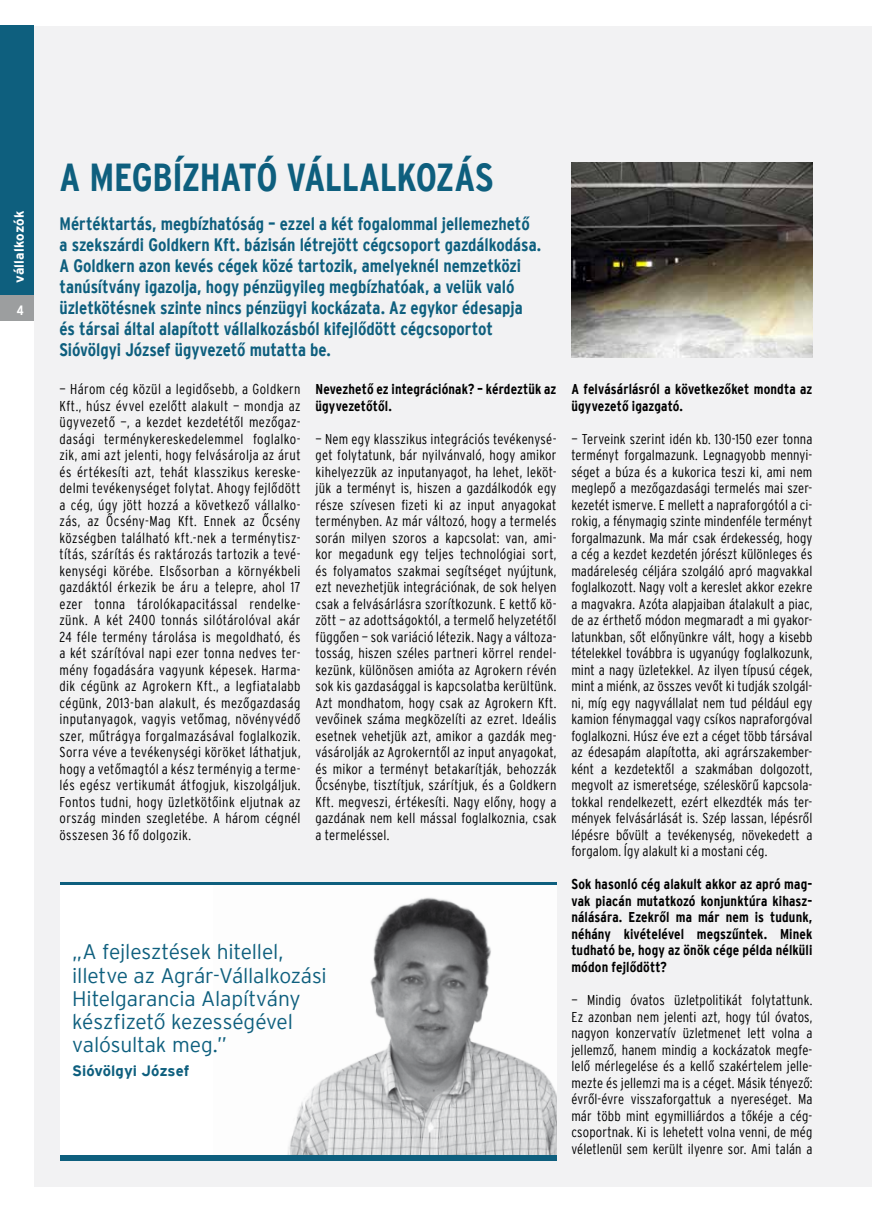
<style>
.page{position:relative;width:872px;height:1212px;background:#fff}
.page>*{position:absolute;margin:0;border:0;box-sizing:border-box;transform-origin:0 0}
.t1{font:39px "Interstate Bold Condensed HU";letter-spacing:-.015em;color:#0e5f7e}
.t2{font:21px/23.2px "Interstate Light HU";letter-spacing:-.01em;color:#0e5f7e}
.t3{font:18px/21px "Interstate Bold Condensed HU";letter-spacing:-.005em;color:#0e5f7e}
.t4{font:15px "Interstate Bold HU";color:#0e5f7e}
.t5{font:14.25px/16.5px "Interstate Light Condensed HU";letter-spacing:.01em;color:#000;text-align:justify}
.t6{font:14.25px/16.5px "Interstate Bold Condensed HU";letter-spacing:.01em;color:#000}
.t7{font:13.5px "Interstate Bold HU";letter-spacing:.005em;color:#fff}
.t8{font:13.5px "Interstate Bold Condensed HU";color:#fff}
</style>
<div class="page">
<div style="left:34px;top:26px;width:838px;height:1160px;background:#f2f2f3"></div>
<div style="left:0;top:26px;width:34px;height:270px;background:#0e5f7e"></div>
<div style="left:0;top:296px;width:34px;height:25px;background:#9c9e9f"></div>
<div style="left:60px;top:882px;width:496px;height:279px;background:#fff"></div>
<img style="left:287px;top:897px;width:269px;height:258px">
<div style="left:60px;top:1155px;width:496px;height:6px;background:#0e5f7e"></div>
<hr style="left:60px;top:882px;width:496px;height:3px;background:#0e5f7e">
<img style="left:571px;top:162px;width:241px;height:195px">
<p class="t7" style="left:12px;top:283px;width:73px;rotate:-90deg">vállalkozók</p>
<p class="t8" style="left:17px;top:303px;width:8px">4</p>
<h1 class="t1" style="left:60px;top:155px;width:435px">A megbízható vállalkozás</h1>
<p class="t3" style="left:60px;top:213px;width:483px">Mértéktartás, megbízhatóság – ezzel a két fogalommal jellemezhető a szekszárdi Goldkern Kft. bázisán létrejött cégcsoport gazdálkodása.<br>A Goldkern azon kevés cégek közé tartozik, amelyeknél nemzetközi tanúsítvány igazolja, hogy pénzügyileg megbízhatóak, a velük való üzletkötésnek szinte nincs pénzügyi kockázata. Az egykor édesapja és társai által alapított vállalkozásból kifejlődött cégcsoportot Sióvölgyi József ügyvezető mutatta be.</p>
<p class="t5" style="left:60px;top:381px;width:242px">— Három cég közül a legidősebb, a Goldkern Kft., húsz évvel ezelőtt alakult — mondja az ügyvezető —, a kezdet kezdetétől mezőgaz&shy;dasági terménykereskedelemmel foglalko&shy;zik, ami azt jelenti, hogy felvásárolja az árut és értékesíti azt, tehát klasszikus kereske&shy;delmi tevékenységet folytat. Ahogy fejlődött a cég, úgy jött hozzá a következő vállalko&shy;zás, az Őcsény-Mag Kft. Ennek az Őcsény községben található kft.-nek a terménytisz&shy;títás, szárítás és raktározás tartozik a tevé&shy;kenységi körébe. Elsősorban a környékbeli gazdáktól érkezik be áru a telepre, ahol 17 ezer tonna tárolókapacitással rendelke&shy;zünk. A két 2400 tonnás silótárolóval akár 24 féle termény tárolása is megoldható, és a két szárítóval napi ezer tonna nedves ter&shy;mény fogadására vagyunk képesek. Harma&shy;dik cégünk az Agrokern Kft., a legfiatalabb cégünk, 2013-ban alakult, és mezőgazdaság inputanyagok, vagyis vetőmag, növényvédő szer, műtrágya forgalmazásával foglalkozik.<br>Sorra véve a tevékenységi köröket láthatjuk, hogy a vetőmagtól a kész terményig a terme&shy;lés egész vertikumát átfogjuk, kiszolgáljuk.<br>Fontos tudni, hogy üzletkötőink eljutnak az ország minden szegletébe. A három cégnél összesen 36 fő dolgozik.</p>
<p class="t6" style="left:315px;top:381px;width:242px">Nevezhető ez integrációnak? – kérdeztük az ügyvezetőtől.</p>
<p class="t5" style="left:315px;top:430px;width:242px">— Nem egy klasszikus integrációs tevékenysé&shy;get folytatunk, bár nyilvánvaló, hogy amikor kihelyezzük az inputanyagot, ha lehet, leköt&shy;jük a terményt is, hiszen a gazdálkodók egy része szívesen fizeti ki az input anyagokat terményben. Az már változó, hogy a termelés során milyen szoros a kapcsolat: van, ami&shy;kor megadunk egy teljes technológiai sort, és folyamatos szakmai segítséget nyújtunk, ezt nevezhetjük integrációnak, de sok helyen csak a felvásárlásra szorítkozunk. E kettő kö&shy;zött — az adottságoktól, a termelő helyzetétől függően — sok variáció létezik. Nagy a változa&shy;tosság, hiszen széles partneri körrel rendel&shy;kezünk, különösen amióta az Agrokern révén sok kis gazdasággal is kapcsolatba kerültünk.<br>Azt mondhatom, hogy csak az Agrokern Kft. vevőinek száma megközelíti az ezret. Ideális esetnek vehetjük azt, amikor a gazdák meg&shy;vásárolják az Agrokerntől az input anyagokat, és mikor a terményt betakarítják, behozzák Őcsénybe, tisztítjuk, szárítjuk, és a Goldkern Kft. megveszi, értékesíti. Nagy előny, hogy a gazdának nem kell mással foglalkoznia, csak a termeléssel.</p>
<h2 class="t2" style="left:72px;top:940px;width:256px">„A fejlesztések hitellel, illetve az Agrár-Vállalkozási<br>Hitelgarancia Alapítvány készfizető kezességével valósultak meg.”</h2>
<p class="t4" style="left:72px;top:1063px;width:118px">Sióvölgyi József</p>
<p class="t6" style="left:571px;top:381px;width:242px">A felvásárlásról a következőket mondta az ügyvezető igazgató.</p>
<p class="t5" style="left:571px;top:430px;width:242px">— Terveink szerint idén kb. 130-150 ezer tonna terményt forgalmazunk. Legnagyobb mennyi&shy;séget a búza és a kukorica teszi ki, ami nem meglepő a mezőgazdasági termelés mai szer&shy;kezetét ismerve. E mellett a napraforgótól a ci&shy;rokig, a fénymagig szinte mindenféle terményt forgalmazunk. Ma már csak érdekesség, hogy a cég a kezdet kezdetén jórészt különleges és madáreleség céljára szolgáló apró magvakkal foglalkozott. Nagy volt a kereslet akkor ezekre a magvakra. Azóta alapjaiban átalakult a piac, de az érthető módon megmaradt a mi gyakor&shy;latunkban, sőt előnyünkre vált, hogy a kisebb tételekkel továbbra is ugyanúgy foglalkozunk, mint a nagy üzletekkel. Az ilyen típusú cégek, mint a miénk, az összes vevőt ki tudják szolgál&shy;ni, míg egy nagyvállalat nem tud például egy kamion fénymaggal vagy csíkos napraforgóval foglalkozni. Húsz éve ezt a céget több társával az édesapám alapította, aki agrárszakember&shy;ként a kezdetektől a szakmában dolgozott, megvolt az ismeretsége, széleskörű kapcsola&shy;tokkal rendelkezett, ezért elkezdték más ter&shy;mények felvásárlását is. Szép lassan, lépésről lépésre bővült a tevékenység, növekedett a forgalom. Így alakult ki a mostani cég.</p>
<p class="t6" style="left:571px;top:876px;width:242px;text-align:justify">Sok hasonló cég alakult akkor az apró mag&shy;vak piacán mutatkozó konjunktúra kihasz&shy;nálására. Ezekről ma már nem is tudunk, néhány kivételével megszűntek. Minek tudható be, hogy az önök cége példa nélküli módon fejlődött?</p>
<p class="t5" style="left:571px;top:991px;width:242px">— Mindig óvatos üzletpolitikát folytattunk.<br>Ez azonban nem jelenti azt, hogy túl óvatos, nagyon konzervatív üzletmenet lett volna a jellemző, hanem mindig a kockázatok megfe&shy;lelő mérlegelése és a kellő szakértelem jelle&shy;mezte és jellemzi ma is a céget. Másik tényező: évről-évre visszaforgattuk a nyereséget. Ma már több mint egymilliárdos a tőkéje a cég&shy;csoportnak. Ki is lehetett volna venni, de még véletlenül sem került ilyenre sor. Ami talán a</p>
</div>
